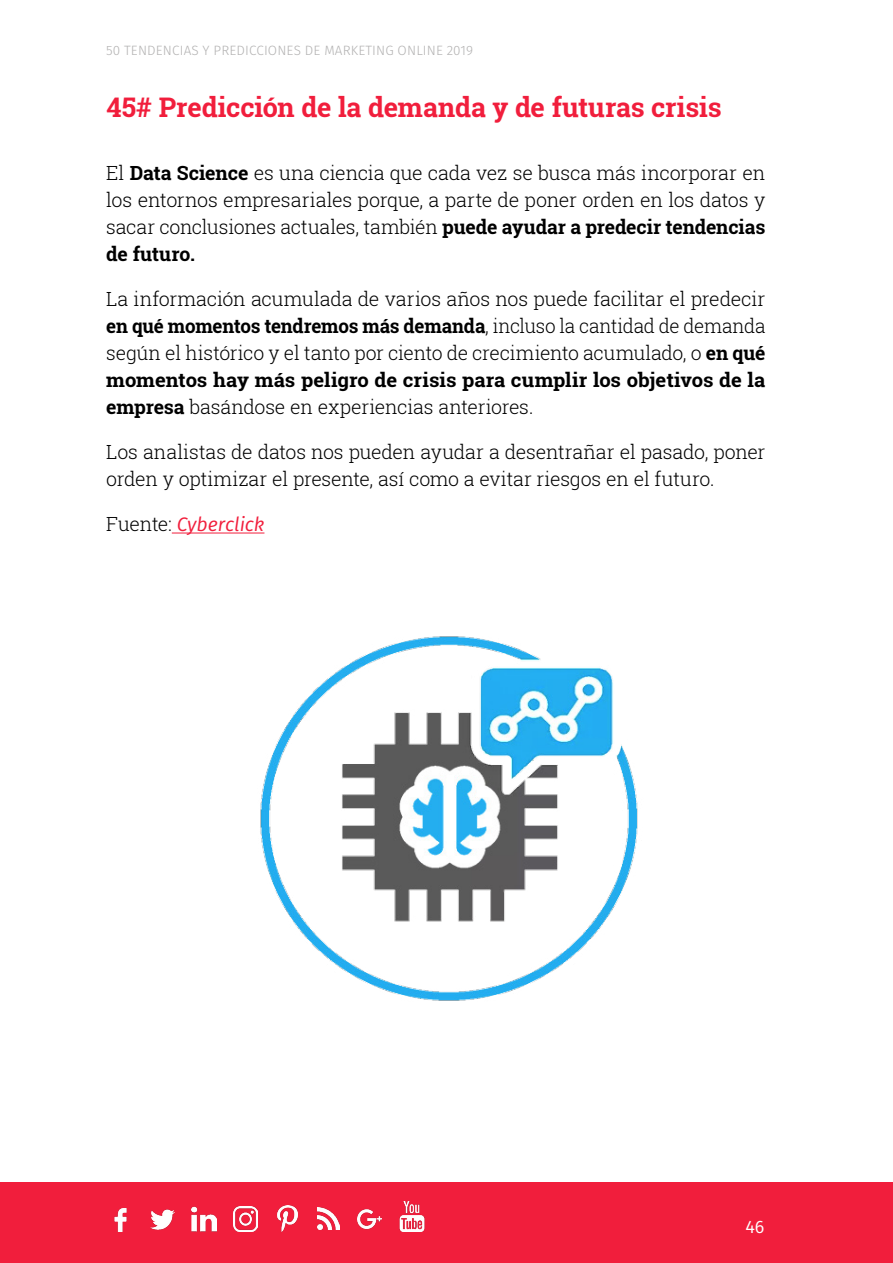
<style>
.page{position:relative;width:893px;height:1263px;background:#fff}
.page>*{position:absolute;margin:0;border:0;box-sizing:border-box;transform-origin:0 0}
.t1{font:700 27px "Roboto Slab";letter-spacing:-.005em;color:#f11e3c}
.t2{font:300 19.5px/27px "Roboto Slab";letter-spacing:-.01em;color:#000;text-align:justify}
.t3{font:italic 19.5px "Fira Sans";letter-spacing:-.005em;color:#f11e3c}
.t4{font:18px "Fira Sans";color:#fff}
.t5{font:300 13.5px "Fira Sans";letter-spacing:.01em;color:#b3b2b2}
.s1{font-weight:700}
.s2{font-family:"Roboto Slab";font-weight:300;font-style:normal;color:#000}
</style>
<div class="page">
<hr style="left:172px;top:532px;width:92px;height:1px;background:#f11e3c">
<img style="left:260px;top:636px;width:378px;height:365px">
<div style="left:0;top:1183px;width:893px;height:80px;background:#f11e3c"></div>
<img style="left:114px;top:1209px;width:13px;height:22px">
<img style="left:151px;top:1209px;width:24px;height:21px">
<img style="left:192px;top:1207px;width:24px;height:24px">
<img style="left:233px;top:1207px;width:25px;height:24px">
<img style="left:277px;top:1205px;width:21px;height:26px">
<img style="left:317px;top:1208px;width:22px;height:22px">
<img style="left:357px;top:1209px;width:25px;height:21px">
<img style="left:399px;top:1202px;width:26px;height:29px">
<p class="t5" style="left:106px;top:41px;width:368px">50 TENDENCIAS Y PREDICCIONES DE MARKETING ONLINE 2019</p>
<h1 class="t1" style="left:107px;top:89px;width:617px">45# Predicción de la demanda y de futuras crisis</h1>
<p class="t2" style="left:106px;top:159px;width:661px">El <span class="s1">Data Science</span> es una ciencia que cada vez se busca más incorporar en los entornos empresariales porque, a parte de poner orden en los datos y sacar conclusiones actuales, también <span class="s1">puede ayudar a predecir tendencias de futuro.</span></p>
<p class="t2" style="left:106px;top:285px;width:661px">La información acumulada de varios años nos puede facilitar el predecir <span class="s1">en qué momentos tendremos más demanda</span>, incluso la cantidad de demanda según el histórico y el tanto por ciento de crecimiento acumulado, o <span class="s1">en qué momentos hay más peligro de crisis para cumplir los objetivos de la empresa</span> basándose en experiencias anteriores.</p>
<p class="t2" style="left:106px;top:438px;width:661px">Los analistas de datos nos pueden ayudar a desentrañar el pasado, poner orden y optimizar el presente, así como a evitar riesgos en el futuro.</p>
<p class="t3" style="left:106px;top:511px;width:160px"><span class="s2">Fuente:</span> Cyberclick</p>
<p class="t4" style="left:745px;top:1214px;width:21px">46</p>
</div>
